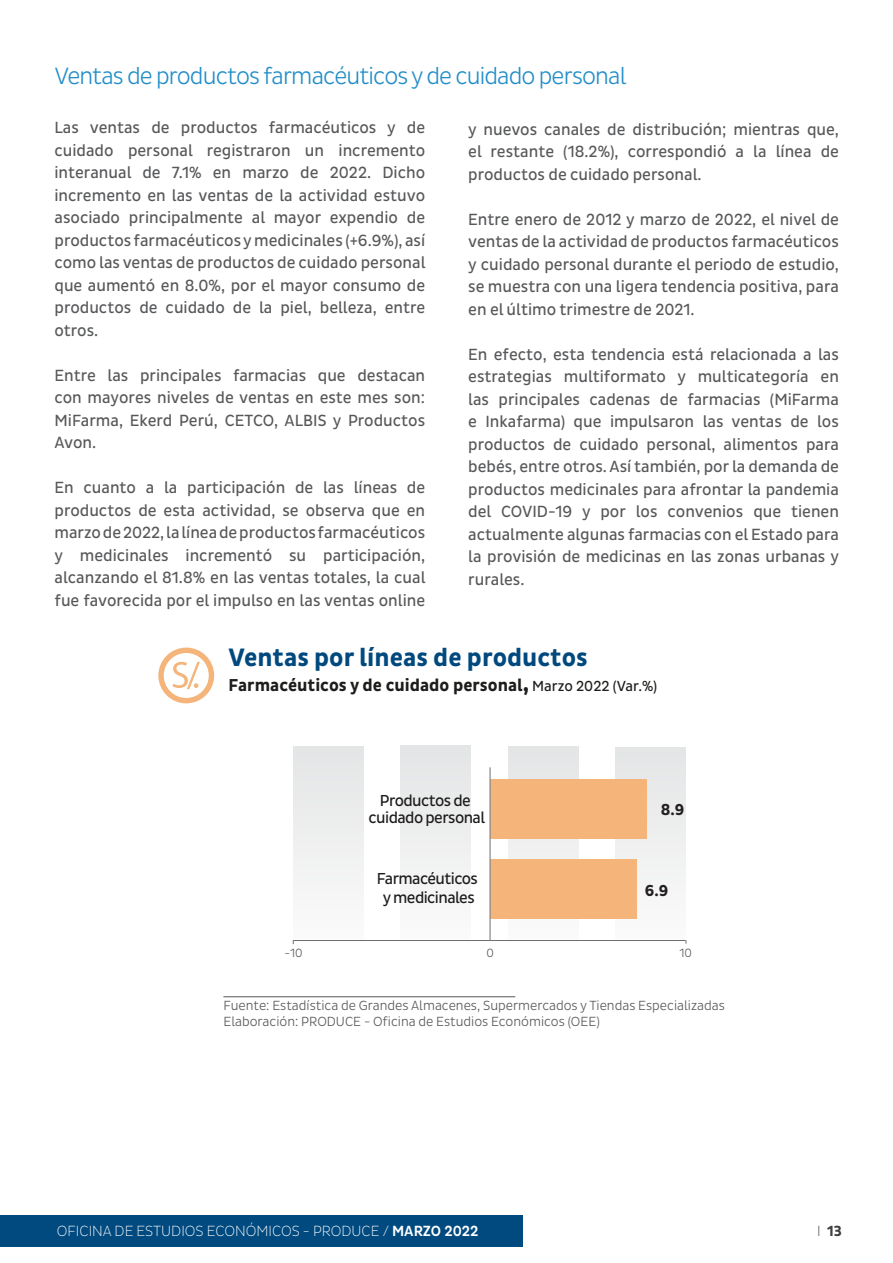
<style>
.page{position:relative;width:893px;height:1263px;background:#fff}
.page>*{position:absolute;margin:0;border:0;box-sizing:border-box;transform-origin:0 0}
.t1{font:700 25.65px "Pluto Sans Cond";color:#00497e}
.t2{font:300 24px "Pluto Sans Cond";letter-spacing:-.035em;color:#228ec8}
.t3{font:700 17.55px "Pluto Sans Cond";color:#1d1d1b}
.t4{font:16.5px/22.5px "Pluto Sans Cond";color:#57585a;text-align:justify}
.t5{font:16.2px/16.2px "Pluto Sans Cond";letter-spacing:-.035em;color:#1c1c1b;text-align:center}
.t6{font:700 16.2px "Pluto Sans Cond";color:#231f20}
.t7{font:300 15px "Pluto Sans Cond Ex";color:#fff}
.t8{font:700 15px "Pluto Sans Cond";color:#3e3e3f}
.t9{font:300 13.5px/16.2px "Pluto Sans Cond";color:#575756}
.t10{font:300 12.15px "Pluto Sans Cond";color:#575756}
.s1{font-size:24.3px}
.s2{font-weight:400;font-size:14.85px}
.s3{font-family:"Pluto Sans Cond";font-weight:500}
.s4{font-family:"Pluto Sans Cond Ex";font-weight:300}
</style>
<div class="page">
<div style="left:0;top:1215px;width:522px;height:32px;background:#004a7f"></div>
<svg style="left:292px;top:745px;width:394px;height:200px"></svg>
<div style="left:490px;top:779px;width:157px;height:59px;background:#f4b47a"></div>
<hr style="left:223px;top:996px;width:292px;height:1px;background:#575756">
<hr style="left:293px;top:940px;width:392px;height:1px;background:#6d6e71">
<div style="left:490px;top:860px;width:146px;height:59px;background:#f4b47a"></div>
<div style="left:158px;top:647px;width:56px;height:56px;border:5px solid #f4b47a;border-radius:50%"></div>
<svg style="left:173px;top:662px;width:27px;height:27px"></svg>
<hr style="left:490px;top:767px;width:1px;height:173px;background:#6d6e71">
<p class="t2" style="left:54px;top:62px;width:573px">Ventas de productos farmacéuticos y de cuidado personal</p>
<p class="t4" style="left:54px;top:117px;width:373px">Las ventas de productos farmacéuticos y de cuidado personal registraron un incremento interanual de 7.1% en marzo de 2022. Dicho incremento en las ventas de la actividad estuvo asociado principalmente al mayor expendio de productos farmacéuticos y medicinales (+6.9%), así como las ventas de productos de cuidado personal que aumentó en 8.0%, por el mayor consumo de productos de cuidado de la piel, belleza, entre otros.</p>
<p class="t4" style="left:54px;top:364px;width:372px">Entre las principales farmacias que destacan con mayores niveles de ventas en este mes son:<br>MiFarma, Ekerd Perú, CETCO, ALBIS y Productos Avon.</p>
<p class="t4" style="left:54px;top:477px;width:373px">En cuanto a la participación de las líneas de productos de esta actividad, se observa que en marzo de 2022, la línea de productos farmacéuticos y medicinales incrementó su participación, alcanzando el 81.8% en las ventas totales, la cual fue favorecida por el impulso en las ventas online</p>
<p class="t4" style="left:468px;top:118px;width:372px">y nuevos canales de distribución; mientras que, el restante (18.2%), correspondió a la línea de productos de cuidado personal.</p>
<p class="t4" style="left:468px;top:208px;width:372px">Entre enero de 2012 y marzo de 2022, el nivel de ventas de la actividad de productos farmacéuticos y cuidado personal durante el periodo de estudio, se muestra con una ligera tendencia positiva, para en el último trimestre de 2021.</p>
<p class="t4" style="left:468px;top:343px;width:373px">En efecto, esta tendencia está relacionada a las estrategias multiformato y multicategoría en las principales cadenas de farmacias (MiFarma e Inkafarma) que impulsaron las ventas de los productos de cuidado personal, alimentos para bebés, entre otros. Así también, por la demanda de productos medicinales para afrontar la pandemia del COVID-19 y por los convenios que tienen actualmente algunas farmacias con el Estado para la provisión de medicinas en las zonas urbanas y rurales.</p>
<p class="t1" style="left:229px;top:642px;width:361px">Ventas por líneas de productos</p>
<p class="t3" style="left:229px;top:675px;width:430px">Farmacéuticos y de cuidado personal<span class="s1">,</span> <span class="s2">Marzo 2022 (Var.%)</span></p>
<p class="t5" style="left:369px;top:793px;width:118px">Productos de cuidado personal</p>
<p class="t5" style="left:377px;top:870px;width:103px;line-height:18.9px">Farmacéuticos y medicinales</p>
<p class="t10" style="left:285px;top:946px;width:19px">-10</p>
<p class="t10" style="left:486px;top:946px;width:9px">0</p>
<p class="t6" style="left:661px;top:801px;width:25px">8.9</p>
<p class="t6" style="left:645px;top:881px;width:25px">6.9</p>
<p class="t10" style="left:679px;top:946px;width:14px">10</p>
<p class="t9" style="left:223px;top:997px;width:503px">Fuente: Estadística de Grandes Almacenes, Supermercados y Tiendas Especializadas<br>Elaboración: PRODUCE - Oficina de Estudios Económicos (OEE)</p>
<p class="t7" style="left:57px;top:1222px;width:423px">OFICINA DE ESTUDIOS ECONÓMICOS - PRODUCE / <span class="s3">MARZO 2022</span></p>
<p class="t8" style="left:817px;top:1222px;width:26px"><span class="s4">I</span> 13</p>
</div>
